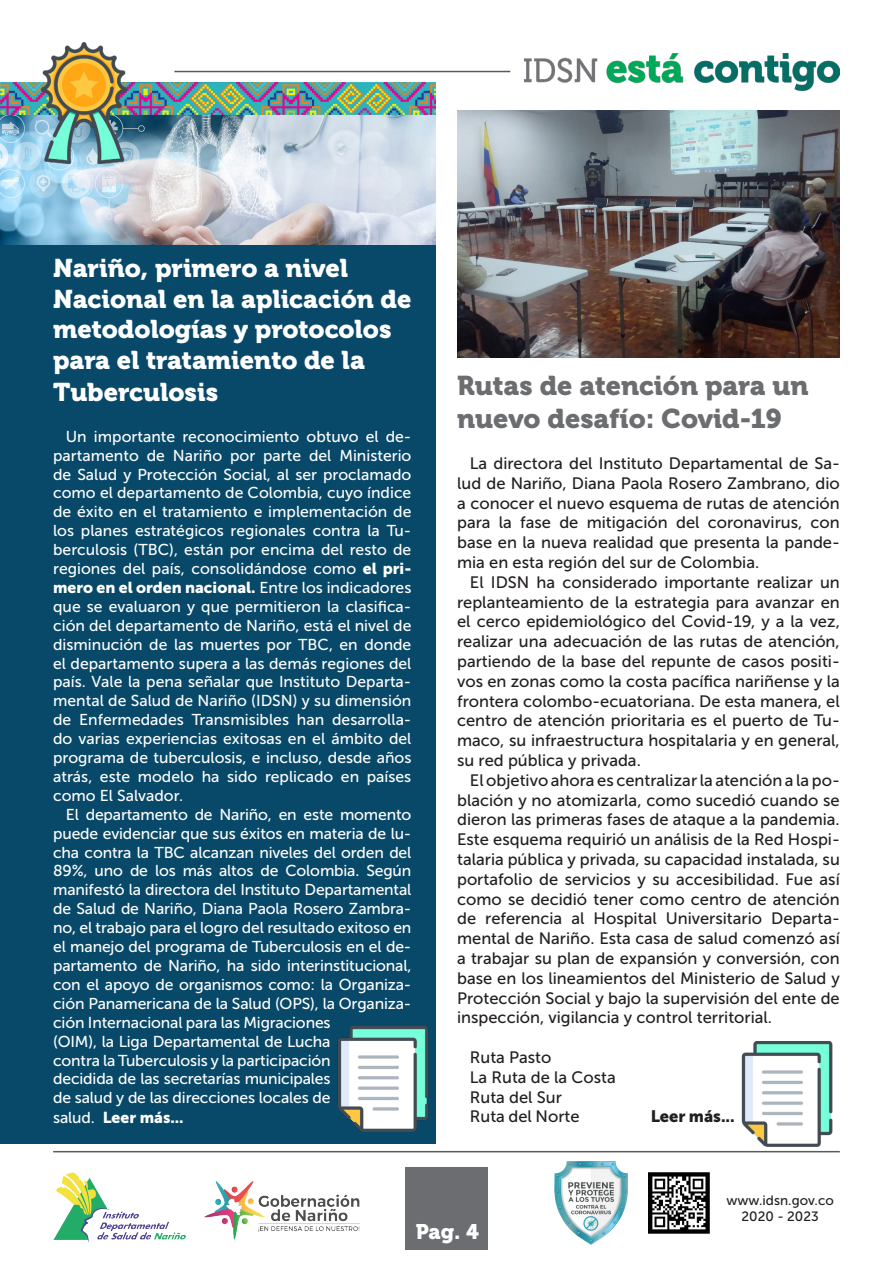
<style>
.page{position:relative;width:893px;height:1263px;background:#fff}
.page>*{position:absolute;margin:0;border:0;box-sizing:border-box;transform-origin:0 0}
.t1{font:27px/32.4px "Museo 900";color:#6c6d70}
.t2{font:25.5px/31px "Museo 900";color:#fff}
.t3{font:21px "Museo 900";color:#fff}
.t4{font:16.5px/19.8px "Museo Sans 500";color:#231f20;text-align:justify}
.t5{font:16.5px "Museo Sans 900";color:#231f20}
.t6{font:15.75px/18.9px "Museo Sans 500";letter-spacing:-.01em;color:#fff;text-align:justify}
.t7{font:13.5px "Museo Sans 500";color:#231f20}
.s1{font-family:"Museo Sans 900"}
</style>
<div class="page">
<div style="left:0;top:155px;width:436px;height:989px;background:#084969"></div>
<div style="left:405px;top:1167px;width:83px;height:82px;background:#6c6d70"></div>
<hr style="left:53px;top:1151px;width:787px;height:1px;background:#5a5a5d">
<img style="left:457px;top:111px;width:383px;height:246px">
<img style="left:0;top:115px;width:436px;height:129px">
<img style="left:338px;top:1026px;width:91px;height:105px">
<img style="left:741px;top:1041px;width:92px;height:105px">
<img style="left:0;top:83px;width:436px;height:32px">
<img style="left:23px;top:42px;width:122px;height:122px">
<hr style="left:174px;top:71px;width:336px;height:1px;background:#5a5a5d">
<img style="left:524px;top:53px;width:316px;height:37px">
<img style="left:555px;top:1161px;width:73px;height:84px">
<img style="left:648px;top:1172px;width:61px;height:61px">
<img style="left:204px;top:1181px;width:156px;height:59px">
<img style="left:53px;top:1172px;width:132px;height:71px">
<p class="t2" style="left:53px;top:253px;width:360px">Nariño, primero a nivel<br>Nacional en la aplicación de metodologías y protocolos para el tratamiento de la<br>Tuberculosis</p>
<p class="t6" style="left:53px;top:427px;width:360px;text-indent:13px">Un importante reconocimiento obtuvo el de&shy;partamento de Nariño por parte del Ministerio de Salud y Protección Social, al ser proclamado como el departamento de Colombia, cuyo índice de éxito en el tratamiento e implementación de los planes estratégicos regionales contra la Tu&shy;berculosis (TBC), están por encima del resto de regiones del país, consolidándose como <span class="s1">el pri&shy;mero en el orden nacional.</span> Entre los indicadores que se evaluaron y que permitieron la clasifica&shy;ción del departamento de Nariño, está el nivel de disminución de las muertes por TBC, en donde el departamento supera a las demás regiones del país. Vale la pena señalar que Instituto Departa&shy;mental de Salud de Nariño (IDSN) y su dimensión de Enfermedades Transmisibles han desarrolla&shy;do varias experiencias exitosas en el ámbito del programa de tuberculosis, e incluso, desde años atrás, este modelo ha sido replicado en países como El Salvador.</p>
<p class="t6" style="left:53px;top:805px;width:360px;text-align:left;text-indent:13px">El departamento de Nariño, en este momento puede evidenciar que sus éxitos en materia de lu&shy;cha contra la TBC alcanzan niveles del orden del 89%, uno de los más altos de Colombia. Según manifestó la directora del Instituto Departamental de Salud de Nariño, Diana Paola Rosero Zambra&shy;no, el trabajo para el logro del resultado exitoso en el manejo del programa de Tuberculosis en el de&shy;partamento de Nariño, ha sido interinstitucional, con el apoyo de organismos como: la Organiza&shy;ción Panamericana de la Salud (OPS), la Organiza&shy;ción Internacional para las Migraciones<br>(OIM), la Liga Departamental de Lucha<br>contra la Tuberculosis y la participación<br>decidida de las secretarías municipales<br>de salud y de las direcciones locales de<br>salud. <span class="s1">Leer más...</span></p>
<p class="t1" style="left:457px;top:370px;width:353px">Rutas de atención para un nuevo desafío: Covid-19</p>
<p class="t4" style="left:457px;top:453px;width:384px;text-indent:13px">La directora del Instituto Departamental de Sa&shy;lud de Nariño, Diana Paola Rosero Zambrano, dio a conocer el nuevo esquema de rutas de atención para la fase de mitigación del coronavirus, con base en la nueva realidad que presenta la pande&shy;mia en esta región del sur de Colombia.</p>
<p class="t4" style="left:457px;top:572px;width:384px;text-indent:13px">El IDSN ha considerado importante realizar un replanteamiento de la estrategia para avanzar en el cerco epidemiológico del Covid-19, y a la vez, realizar una adecuación de las rutas de atención, partiendo de la base del repunte de casos positi&shy;vos en zonas como la costa pacífica nariñense y la frontera colombo-ecuatoriana. De esta manera, el centro de atención prioritaria es el puerto de Tu&shy;maco, su infraestructura hospitalaria y en general, su red pública y privada.</p>
<p class="t4" style="left:457px;top:770px;width:384px;text-indent:13px">El objetivo ahora es centralizar la atención a la po&shy;blación y no atomizarla, como sucedió cuando se dieron las primeras fases de ataque a la pandemia.<br>Este esquema requirió un análisis de la Red Hospi&shy;talaria pública y privada, su capacidad instalada, su portafolio de servicios y su accesibilidad. Fue así como se decidió tener como centro de atención de referencia al Hospital Universitario Departa&shy;mental de Nariño. Esta casa de salud comenzó así a trabajar su plan de expansión y conversión, con base en los lineamientos del Ministerio de Salud y Protección Social y bajo la supervisión del ente de inspección, vigilancia y control territorial.</p>
<p class="t4" style="left:470px;top:1047px;width:83px">Ruta Pasto</p>
<p class="t4" style="left:470px;top:1067px;width:147px">La Ruta de la Costa</p>
<p class="t4" style="left:470px;top:1087px;width:94px">Ruta del Sur</p>
<p class="t4" style="left:470px;top:1107px;width:111px">Ruta del Norte</p>
<p class="t5" style="left:651px;top:1107px;width:86px">Leer más...</p>
<p class="t7" style="left:726px;top:1193px;width:109px">www.idsn.gov.co</p>
<p class="t7" style="left:741px;top:1209px;width:79px">2020 - 2023</p>
<p class="t3" style="left:416px;top:1219px;width:64px">Pag. 4</p>
</div>
